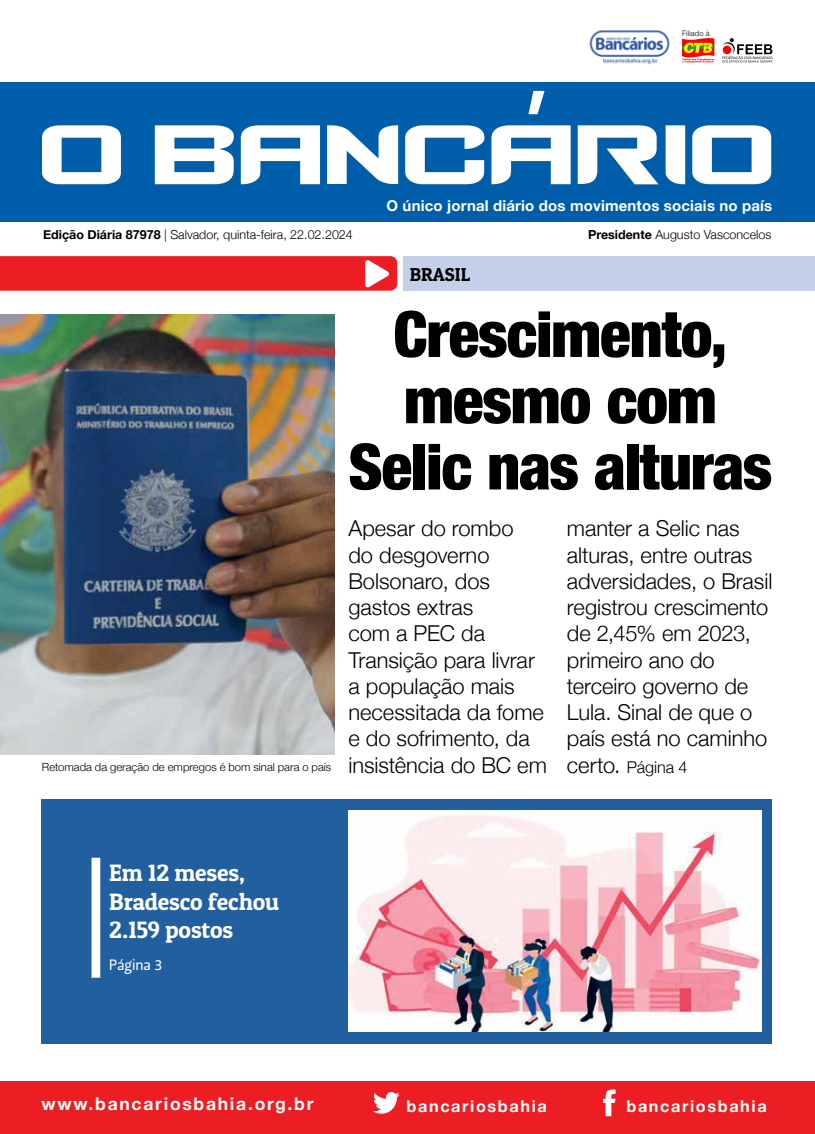
<style>
.page{position:relative;width:815px;height:1134px;background:#fff}
.page>*{position:absolute;margin:0;border:0;box-sizing:border-box;transform-origin:0 0}
.t1{font:117.5px "Counter Strike";color:#fff}
.t2{font:900 condensed 63.75px/66.2px "Helvetica Neue";letter-spacing:-.015em;color:#000;text-align:center}
.t3{font:23.75px/28.8px "Patua One";letter-spacing:-.005em;color:#fff}
.t4{font:300 21.88px/26.2px "Helvetica Neue";color:#000}
.t5{font:18.75px "Patua One";color:#000}
.t6{font:700 17.5px "Helvetica Neue";letter-spacing:.1em;color:#fff}
.t7{font:700 16.25px "Helvetica Neue";letter-spacing:.1em;color:#fff}
.t8{font:300 16.25px "Helvetica Neue";color:#000}
.t9{font:700 15px "Helvetica Neue";letter-spacing:.01em;color:#fff}
.t10{font:15px "Leitura Sans Grot 2";letter-spacing:-.01em;color:#fff}
.t11{font:300 12.5px "Helvetica Neue";color:#000}
.t12{font:300 11.25px "Helvetica Neue";color:#000}
.t13{font:300 7.5px "Helvetica Neue";letter-spacing:.025em;color:#000}
.s1{font-weight:700}
.s2{font-size:21.88px}
.s3{font-size:22.5px}
</style>
<div class="page">
<div style="left:0;top:1082px;width:815px;height:52px;background:#ed1d24"></div>
<svg style="left:722px;top:38px;width:50px;height:24px"></svg>
<svg style="left:682px;top:38px;width:32px;height:24px"></svg>
<div style="left:0;top:83px;width:815px;height:139px;background:#005daa"></div>
<img style="left:589px;top:30px;width:81px;height:35px">
<svg style="left:373px;top:1092px;width:27px;height:22px"></svg>
<svg style="left:603px;top:1089px;width:13px;height:27px"></svg>
<div style="left:403px;top:256px;width:412px;height:35px;background:#c6cfe9"></div>
<svg style="left:0;top:256px;width:397px;height:35px;background:#ed262d"></svg>
<img style="left:0;top:314px;width:334px;height:440px">
<div style="left:42px;top:799px;width:730px;height:244px;background:#225f9e"></div>
<img style="left:348px;top:810px;width:413px;height:221px">
<div style="left:92px;top:858px;width:8px;height:120px;background:#fff"></div>
<p class="t13" style="left:682px;top:29px;width:29px">Filiado à</p>
<h1 class="t1" style="left:38px;top:82px;width:738px">O BANCÁRIO</h1>
<p class="t9" style="left:386px;top:197px;width:387px">O único jornal diário dos movimentos sociais no país</p>
<p class="t11" style="left:43px;top:227px;width:311px"><span class="s1">Edição Diária 87978</span> | Salvador, quinta-feira, 22.02.2024</p>
<p class="t5" style="left:410px;top:263px;width:62px">BRASIL</p>
<p class="t11" style="left:588px;top:226px;width:185px"><span class="s1">Presidente</span> Augusto Vasconcelos</p>
<p class="t12" style="left:42px;top:760px;width:291px">Retomada da geração de empregos é bom sinal para o país</p>
<h2 class="t2" style="left:348px;top:300px;width:425px">Crescimento, mesmo com<br>Selic nas alturas</h2>
<p class="t4" style="left:567px;top:515px;width:207px">manter a Selic nas alturas, entre outras adversidades, o Brasil registrou crescimento de 2,45% em 2023, primeiro ano do terceiro governo de<br>Lula. Sinal de que o país está no caminho</p>
<p class="t8" style="left:567px;top:757px;width:122px"><span class="s2">certo</span><span class="s3">.</span> Página 4</p>
<p class="t4" style="left:348px;top:515px;width:200px">Apesar do rombo<br>do desgoverno<br>Bolsonaro, dos gastos extras<br>com a PEC da<br>Transição para livrar a população mais necessitada da fome e do sofrimento, da insistência do BC em</p>
<p class="t3" style="left:109px;top:858px;width:171px">Em 12 meses,<br>Bradesco fechou<br>2.159 postos</p>
<p class="t10" style="left:109px;top:956px;width:55px">Página 3</p>
<p class="t6" style="left:42px;top:1093px;width:273px">www.bancariosbahia.org.br</p>
<p class="t7" style="left:407px;top:1096px;width:142px">bancariosbahia</p>
<p class="t7" style="left:626px;top:1096px;width:142px">bancariosbahia</p>
</div>
